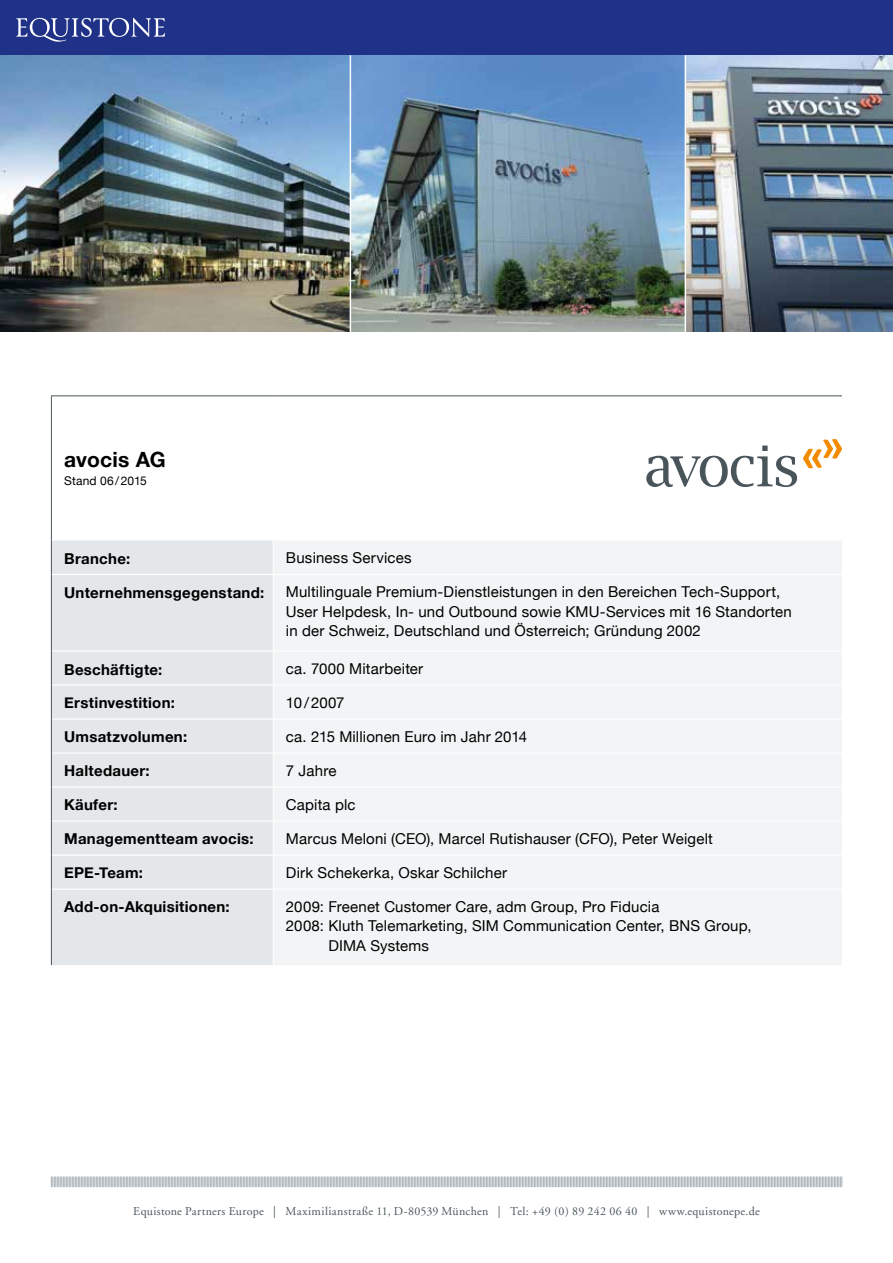
<style>
.page{position:relative;width:893px;height:1263px;background:#fff}
.page>*{position:absolute;margin:0;border:0;box-sizing:border-box;transform-origin:0 0}
.t1{font:700 21px "Helvetica Neue";letter-spacing:.005em;color:#000}
.t2{font:15px/19.5px "Helvetica Neue";letter-spacing:.01em;color:#000}
.t3{font:700 15px "Helvetica Neue";letter-spacing:.02em;color:#000}
.t4{font:12px "Adobe Garamond";letter-spacing:.025em;color:#4a555b}
.t5{font:12px "Helvetica Neue";letter-spacing:.015em;color:#000}
</style>
<div class="page">
<div style="left:0;top:0;width:893px;height:55px;background:#203287"></div>
<div style="left:52px;top:540px;width:221px;height:425px;background:#e3e7e9"></div>
<div style="left:274px;top:541px;width:568px;height:424px;background:#f2f4f5"></div>
<hr style="left:52px;top:574px;width:221px;height:1px;background:#fff">
<hr style="left:273px;top:574px;width:569px;height:1px;background:#fff">
<hr style="left:52px;top:650px;width:221px;height:1px;background:#fff">
<hr style="left:273px;top:650px;width:569px;height:1px;background:#fff">
<hr style="left:52px;top:684px;width:221px;height:2px;background:#fff">
<hr style="left:273px;top:684px;width:569px;height:2px;background:#fff">
<hr style="left:52px;top:718px;width:221px;height:2px;background:#fff">
<hr style="left:273px;top:718px;width:569px;height:2px;background:#fff">
<hr style="left:52px;top:752px;width:221px;height:2px;background:#fff">
<hr style="left:273px;top:752px;width:569px;height:2px;background:#fff">
<hr style="left:52px;top:786px;width:221px;height:2px;background:#fff">
<hr style="left:273px;top:786px;width:569px;height:2px;background:#fff">
<hr style="left:52px;top:820px;width:221px;height:2px;background:#fff">
<hr style="left:273px;top:820px;width:569px;height:2px;background:#fff">
<hr style="left:52px;top:854px;width:221px;height:2px;background:#fff">
<hr style="left:273px;top:854px;width:569px;height:2px;background:#fff">
<hr style="left:52px;top:888px;width:221px;height:2px;background:#fff">
<hr style="left:273px;top:888px;width:569px;height:2px;background:#fff">
<hr style="left:51px;top:395px;width:222px;height:1px;background:#4a555b">
<hr style="left:51px;top:396px;width:1px;height:144px;background:#4a555b">
<hr style="left:273px;top:395px;width:569px;height:1px;background:#4a555b">
<hr style="left:51px;top:540px;width:1px;height:34px;background:#4a555b">
<hr style="left:51px;top:574px;width:1px;height:77px;background:#4a555b">
<hr style="left:51px;top:651px;width:1px;height:34px;background:#4a555b">
<hr style="left:51px;top:685px;width:1px;height:34px;background:#4a555b">
<hr style="left:51px;top:719px;width:1px;height:34px;background:#4a555b">
<hr style="left:51px;top:753px;width:1px;height:34px;background:#4a555b">
<hr style="left:51px;top:787px;width:1px;height:34px;background:#4a555b">
<hr style="left:51px;top:821px;width:1px;height:34px;background:#4a555b">
<hr style="left:51px;top:855px;width:1px;height:34px;background:#4a555b">
<hr style="left:51px;top:889px;width:1px;height:76px;background:#4a555b">
<svg style="left:51px;top:1176px;width:792px;height:11px;background:#c6cbcf"></svg>
<svg style="left:16px;top:18px;width:149px;height:24px"></svg>
<img style="left:0;top:55px;width:689px;height:277px">
<svg style="left:646px;top:445px;width:151px;height:42px"></svg>
<svg style="left:803px;top:439px;width:39px;height:29px"></svg>
<img style="left:686px;top:55px;width:207px;height:276px">
<hr style="left:350px;top:55px;width:1px;height:281px;background:#fff">
<hr style="left:685px;top:55px;width:1px;height:281px;background:#fff">
<h1 class="t1" style="left:64px;top:443px;width:103px">avocis AG</h1>
<p class="t5" style="left:64px;top:472px;width:84px">Stand 06/2015</p>
<p class="t3" style="left:64px;top:546px;width:68px">Branche:</p>
<p class="t2" style="left:286px;top:549px;width:127px">Business Services</p>
<p class="t3" style="left:64px;top:580px;width:202px">Unternehmensgegenstand:</p>
<p class="t2" style="left:286px;top:583px;width:507px">Multilinguale Premium-Dienstleistungen in den Bereichen Tech-Support,<br>User Helpdesk, In- und Outbound sowie KMU-Services mit 16 Standorten in der Schweiz, Deutschland und Österreich; Gründung 2002</p>
<p class="t3" style="left:64px;top:658px;width:100px">Beschäftigte:</p>
<p class="t2" style="left:286px;top:659px;width:139px">ca. 7000 Mitarbeiter</p>
<p class="t3" style="left:64px;top:691px;width:112px">Erstinvestition:</p>
<p class="t2" style="left:286px;top:694px;width:60px">10/2007</p>
<p class="t3" style="left:64px;top:725px;width:125px">Umsatzvolumen:</p>
<p class="t2" style="left:286px;top:728px;width:243px">ca. 215 Millionen Euro im Jahr 2014</p>
<p class="t3" style="left:64px;top:759px;width:87px">Haltedauer:</p>
<p class="t2" style="left:286px;top:762px;width:52px">7 Jahre</p>
<p class="t3" style="left:64px;top:793px;width:55px">Käufer:</p>
<p class="t2" style="left:286px;top:796px;width:71px">Capita plc</p>
<p class="t3" style="left:64px;top:827px;width:191px">Managementteam avocis:</p>
<p class="t2" style="left:286px;top:830px;width:428px">Marcus Meloni (CEO), Marcel Rutishauser (CFO), Peter Weigelt</p>
<p class="t3" style="left:64px;top:861px;width:80px">EPE-Team:</p>
<p class="t2" style="left:286px;top:864px;width:223px">Dirk Schekerka, Oskar Schilcher</p>
<p class="t3" style="left:64px;top:895px;width:167px">Add-on-Akquisitionen:</p>
<p class="t2" style="left:286px;top:898px;width:375px">2009: Freenet Customer Care, adm Group, Pro Fiducia</p>
<p class="t2" style="left:286px;top:917px;width:467px">2008: Kluth Telemarketing, SIM Communication Center, BNS Group,</p>
<p class="t2" style="left:328px;top:937px;width:102px">DIMA Systems</p>
<p class="t4" style="left:133px;top:1205px;width:628px">Equistone Partners Europe | Maximilianstraße 11, D-80539 München | Tel: +49 (0) 89 242 06 40 | www.equistonepe.de</p>
</div>
